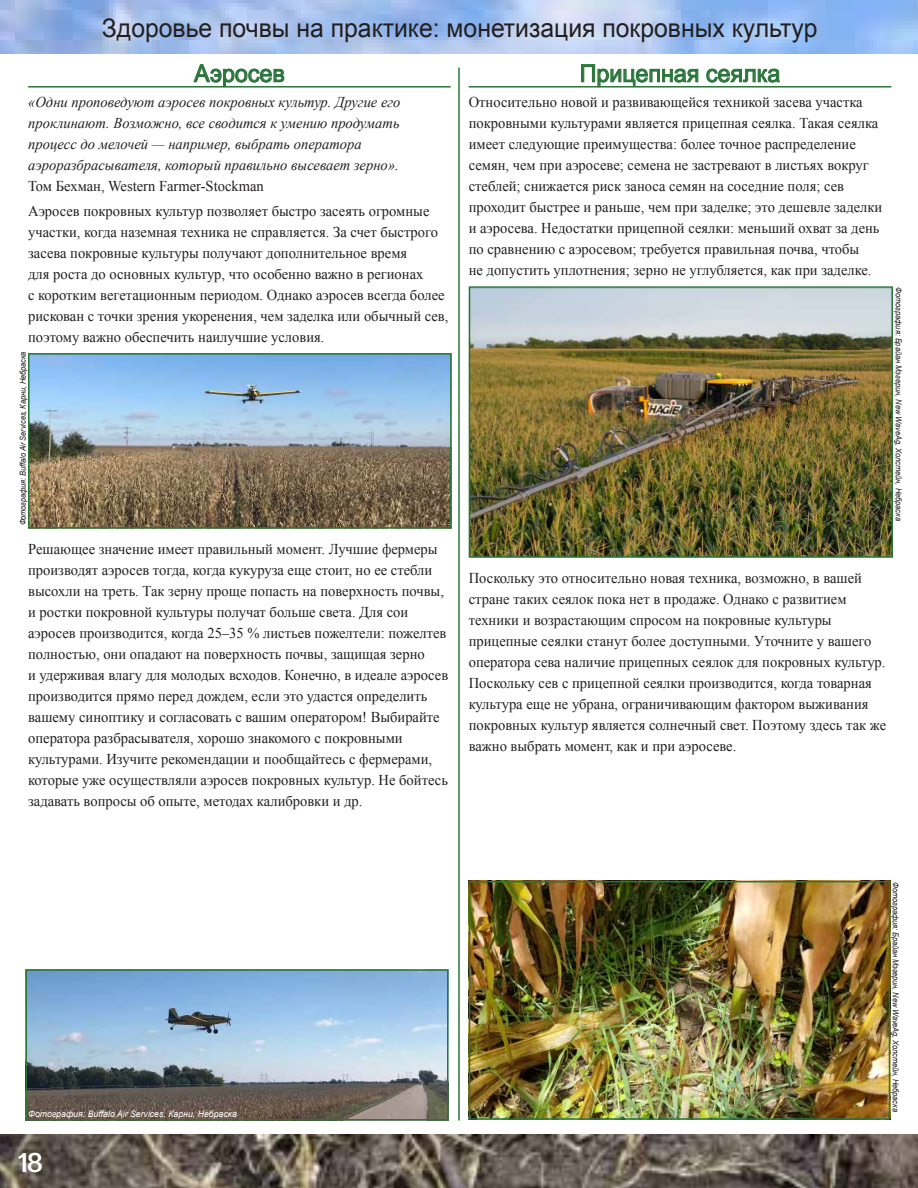
<style>
.page{position:relative;width:918px;height:1188px;background:#fff}
.page>*{position:absolute;margin:0;border:0;box-sizing:border-box;transform-origin:0 0}
.t1{font:500 27px "Forma DJR Display";color:#fff}
.Arial{font:25.5px "Arial";color:#231f20}
.Heading_Style_1{font:24px "Arial";color:#29753a}
.t2{font:15px/21px "Times New Roman";color:#231f20}
.t3{font:italic 15px/21px "Times New Roman";color:#231f20}
.Arial-2{font:italic 9px "Arial";color:#fff}
.Arial-3{font:italic 8.25px "Arial";letter-spacing:-.01em;color:#231f20;scale:.9 1}
</style>
<div class="page">
<img style="left:0;top:0;width:918px;height:54px">
<img style="left:0;top:1134px;width:918px;height:54px">
<hr style="left:458px;top:68px;width:2px;height:1052px;background:#29753a">
<img style="left:472px;top:884px;width:415px;height:233px">
<div style="left:469px;top:881px;width:421px;height:239px;border:2px solid #29753a"></div>
<img style="left:28px;top:972px;width:418px;height:145px">
<div style="left:25px;top:969px;width:424px;height:151px;border:2px solid #29753a"></div>
<hr style="left:28px;top:86px;width:423px;height:2px;background:#29753a">
<svg style="left:193px;top:64px;width:92px;height:22px"></svg>
<img style="left:28px;top:354px;width:424px;height:174px">
<hr style="left:469px;top:86px;width:422px;height:2px;background:#29753a">
<svg style="left:581px;top:64px;width:118px;height:22px"></svg>
<svg style="left:706px;top:68px;width:74px;height:15px"></svg>
<img style="left:469px;top:287px;width:424px;height:270px">
<p class="Arial" style="left:102px;top:11px;width:717px">Здоровье почвы на практике: монетизация покровных культур</p>
<p class="Heading_Style_1" style="left:194px;top:58px;width:92px">Аэросев</p>
<p class="t3" style="left:28px;top:91px;width:374px">«Одни проповедуют аэросев покровных культур. Другие его проклинают. Возможно, все сводится к умению продумать процесс до мелочей — например, выбрать оператора аэроразбрасывателя, который правильно высевает зерно».</p>
<p class="t2" style="left:28px;top:175px;width:237px">Том Бехман, Western Farmer-Stockman</p>
<p class="t2" style="left:28px;top:201px;width:422px">Аэросев покровных культур позволяет быстро засеять огромные участки, когда наземная техника не справляется. За счет быстрого засева покровные культуры получают дополнительное время<br>для роста до основных культур, что особенно важно в регионах<br>с коротким вегетационным периодом. Однако аэросев всегда более рискован с точки зрения укоренения, чем заделка или обычный сев, поэтому важно обеспечить наилучшие условия.</p>
<p class="Arial-3" style="left:18px;top:525px;width:195px;rotate:-90deg">Фотография: Buffalo Air Services, Карни, Небраска</p>
<p class="t2" style="left:28px;top:538px;width:422px">Решающее значение имеет правильный момент. Лучшие фермеры производят аэросев тогда, когда кукуруза еще стоит, но ее стебли высохли на треть. Так зерну проще попасть на поверхность почвы, и ростки покровной культуры получат больше света. Для сои аэросев производится, когда 25–35 % листьев пожелтели: пожелтев полностью, они опадают на поверхность почвы, защищая зерно<br>и удерживая влагу для молодых всходов. Конечно, в идеале аэросев производится прямо перед дождем, если это удастся определить вашему синоптику и согласовать с вашим оператором! Выбирайте оператора разбрасывателя, хорошо знакомого с покровными культурами. Изучите рекомендации и пообщайтесь с фермерами, которые уже осуществляли аэросев покровных культур. Не бойтесь задавать вопросы об опыте, методах калибровки и др.</p>
<p class="Heading_Style_1" style="left:580px;top:58px;width:202px">Прицепная сеялка</p>
<p class="t2" style="left:469px;top:91px;width:415px">Относительно новой и развивающейся техникой засева участка покровными культурами является прицепная сеялка. Такая сеялка имеет следующие преимущества: более точное распределение семян, чем при аэросеве; семена не застревают в листьях вокруг стеблей; снижается риск заноса семян на соседние поля; сев проходит быстрее и раньше, чем при заделке; это дешевле заделки и аэросева. Недостатки прицепной сеялки: меньший охват за день по сравнению с аэросевом; требуется правильная почва, чтобы<br>не допустить уплотнения; зерно не углубляется, как при заделке.</p>
<p class="Arial-3" style="left:904px;top:287px;width:261px;rotate:90deg">Фотография: Брайан Мэгерин, New WaveAg, Холстейн, Небраска</p>
<p class="t2" style="left:469px;top:567px;width:419px">Поскольку это относительно новая техника, возможно, в вашей стране таких сеялок пока нет в продаже. Однако с развитием техники и возрастающим спросом на покровные культуры прицепные сеялки станут более доступными. Уточните у вашего оператора сева наличие прицепных сеялок для покровных культур.<br>Поскольку сев с прицепной сеялки производится, когда товарная культура еще не убрана, ограничивающим фактором выживания покровных культур является солнечный свет. Поэтому здесь так же важно выбрать момент, как и при аэросеве.</p>
<p class="Arial-2" style="left:28px;top:1108px;width:210px">Фотография: Buffalo Air Services, Карни, Небраска</p>
<p class="t1" style="left:19px;top:1146px;width:25px">18</p>
<p class="Arial-3" style="left:901px;top:882px;width:257px;rotate:90deg">Фотография: Брайан Мэгерин, New WaveAg, Холстейн, Небраска</p>
</div>
